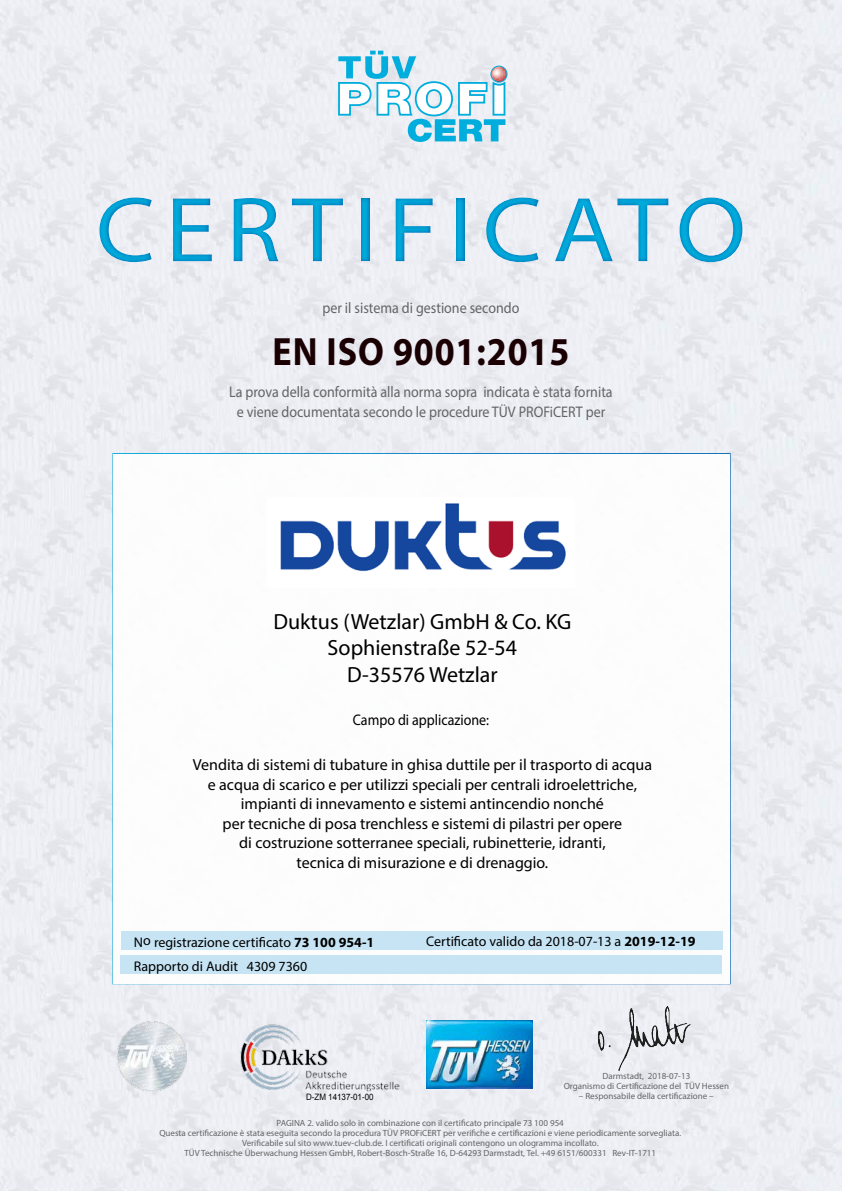
<style>
.page{position:relative;width:842px;height:1191px;background:#fff}
.page>*{position:absolute;margin:0;border:0;box-sizing:border-box;transform-origin:0 0}
.t1{font:93px "Myriad Pro";letter-spacing:.1em;color:#00addc;scale:1.1 1}
.t2{font:700 39.6px "Myriad Pro";letter-spacing:.025em;color:#1a0002;scale:.91 1}
.t3{font:22px/26.4px "Myriad Pro";color:#000;text-align:center}
.t4{font:16px/19.6px "Myriad Pro";color:#000;text-align:center}
.t5{font:15.4px/20px "Myriad Pro";color:#636466;text-align:center;scale:.91 1}
.t6{font:15.4px "Myriad Pro";color:#000;scale:.91 1}
.t7{font:14px/23.9px "Myriad Pro";color:#000}
.t8{font:9px/10px "Myriad Pro";color:#636466;text-align:center}
.t9{font:8.8px "Arial";color:#000;scale:.91 1}
.s1{font-weight:700}
</style>
<div class="page">
<img style="left:0;top:0;width:842px;height:1191px">
<img style="left:731px;top:695px;width:103px;height:47px">
<img style="left:734px;top:566px;width:108px;height:47px">
<svg style="left:338px;top:51px;width:169px;height:91px"></svg>
<img style="left:241px;top:1024px;width:158px;height:67px">
<img style="left:427px;top:1020px;width:106px;height:69px">
<div style="left:112px;top:453px;width:619px;height:531px;background:#fff;border:2px solid #fff"></div>
<div style="left:120px;top:955px;width:602px;height:19px;background:#c0e2f3"></div>
<div style="left:121px;top:931px;width:601px;height:19px;background:#c0e2f3"></div>
<img style="left:731px;top:455px;width:111px;height:40px">
<img style="left:731px;top:793px;width:81px;height:72px">
<img style="left:598px;top:1006px;width:92px;height:64px">
<div style="left:0;top:172px;width:842px;height:114px;background:#006bb6;opacity:.75"></div>
<img style="left:117px;top:1021px;width:70px;height:69px">
<img style="left:280px;top:503px;width:286px;height:69px">
<h1 class="t1" style="left:96px;top:173px;width:593px">CERTIFICATO</h1>
<h3 class="t5" style="left:322px;top:298px;width:218px">per il sistema di gestione secondo</h3>
<h2 class="t2" style="left:273px;top:326px;width:328px">EN ISO 9001:2015</h2>
<h3 class="t5" style="left:229px;top:381px;width:423px">La prova della conformità alla norma sopra indicata è stata fornita e viene documentata secondo le procedure TÜV PROFiCERT per</h3>
<h3 class="t3" style="left:273px;top:608px;width:299px">Duktus (Wetzlar) GmbH &amp; Co. KG<br>Sophienstraße 52-54<br>D-35576 Wetzlar</h3>
<h3 class="t6" style="left:353px;top:710px;width:151px">Campo di applicazione:</h3>
<p class="t4" style="left:193px;top:754px;width:461px">Vendita di sistemi di tubature in ghisa duttile per il trasporto di acqua e acqua di scarico e per utilizzi speciali per centrali idroelettriche, impianti di innevamento e sistemi antincendio nonché<br>per tecniche di posa trenchless e sistemi di pilastri per opere<br>di costruzione sotterranee speciali, rubinetterie, idranti,<br>tecnica di misurazione e di drenaggio.</p>
<h3 class="t7" style="left:134px;top:930px;width:242px">No registrazione certificato <span class="s1">73 100 954-1<br></span>Rapporto di Audit 4309 7360</h3>
<h3 class="t7" style="left:426px;top:929px;width:271px">Certificato valido da 2018-07-13 a <span class="s1">2019-12-19</span></h3>
<p class="t8" style="left:564px;top:1071px;width:167px">Darmstadt, 2018-07-13<br>Organismo di Certificazione del TÜV Hessen</p>
<p class="t9" style="left:306px;top:1090px;width:76px">D-ZM 14137-01-00</p>
<p class="t8" style="left:579px;top:1091px;width:136px">– Responsabile della certificazione –</p>
<p class="t8" style="left:159px;top:1118px;width:523px">PAGINA 2. valido solo in combinazione con il certificato principale 73 100 954<br>Questa certificazione è stata eseguita secondo la procedura TÜV PROFiCERT per verifiche e certificazioni e viene periodicamente sorvegliata.<br>Verificabile sul sito www.tuev-club.de. I certificati originali contengono un ologramma incollato.<br>TÜV Technische Überwachung Hessen GmbH, Robert-Bosch-Straße 16, D-64293 Darmstadt, Tel. +49 6151/600331 Rev-IT-1711</p>
</div>
